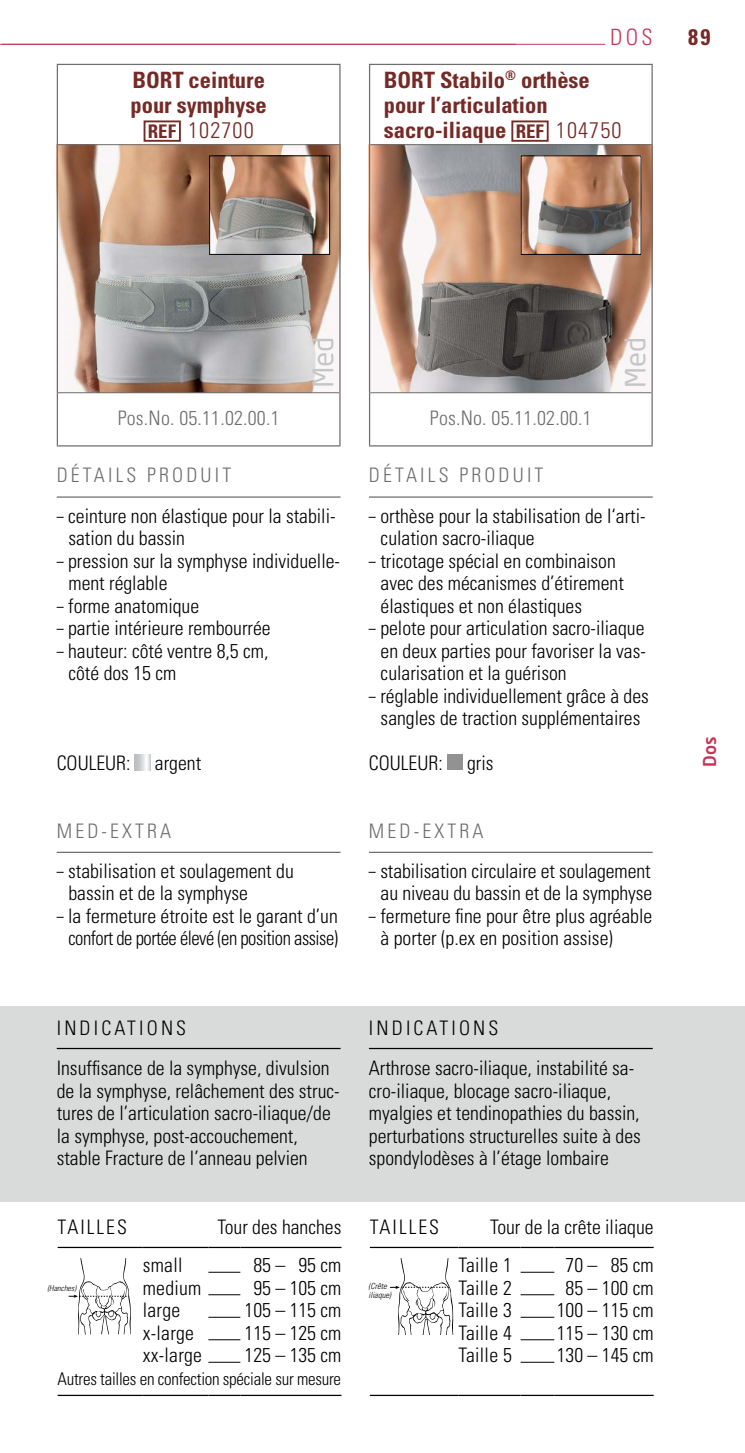
<style>
.page{position:relative;width:745px;height:1453px;background:#fff}
.page>*{position:absolute;margin:0;border:0;box-sizing:border-box;transform-origin:0 0}
.t1{font:27.5px "Neo Tech Std";color:#c5c6c6}
.t2{font:700 condensed 22.5px/25px "Univers LT Std";color:#762a26;text-align:center}
.t3{font:300 condensed 22.5px "Univers LT Std";color:#c83458}
.t4{font:300 condensed 20px/22.5px "Univers LT Std";color:#000;scale:.7 1}
.t5{font:300 condensed 20px/22.5px "Univers LT Std";color:#000}
.t6{font:300 condensed 20px/22.5px "Univers LT Std";letter-spacing:-.025em;color:#000;text-align:center;scale:.7 1}
.t7{font:300 condensed 20px "Univers LT Std";letter-spacing:.16em;color:#6e6e6e}
.t8{font:300 condensed 20px "Univers LT Std";letter-spacing:.01em;color:#6e6e6e}
.t9{font:300 condensed 20px "Univers LT Std";letter-spacing:.1em;color:#000}
.t10{font:300 condensed 17.5px "Univers LT Std";letter-spacing:-.015em;color:#000}
.t11{font:500 17.5px "Neo Tech Pro";color:#c83458}
.t12{font:italic 300 condensed 8.5px/8.5px "Univers LT Std";color:#000}
.t13{font:italic 300 condensed 8px "Univers LT Std";color:#000}
.s1{font-family:"Univers LT Pro";font-size:18.75px}
.s2{font-weight:300}
</style>
<div class="page">
<img style="left:370px;top:145px;width:281px;height:247px">
<img style="left:522px;top:157px;width:117px;height:96px">
<div style="left:520px;top:155px;width:121px;height:100px;border:1px solid #000"></div>
<div style="left:0;top:1006px;width:744px;height:196px;background:#d9dada"></div>
<svg style="left:69px;top:1258px;width:62px;height:76px"></svg>
<hr style="left:58px;top:1395px;width:85px;height:1px;background:#000">
<hr style="left:143px;top:1395px;width:65px;height:1px;background:#000">
<hr style="left:208px;top:1395px;width:32px;height:1px;background:#000">
<hr style="left:240px;top:1395px;width:101px;height:1px;background:#000">
<hr style="left:208px;top:1272px;width:32px;height:1px;background:#000">
<hr style="left:208px;top:1294px;width:32px;height:1px;background:#000">
<hr style="left:208px;top:1317px;width:32px;height:1px;background:#000">
<hr style="left:208px;top:1339px;width:32px;height:1px;background:#000">
<hr style="left:208px;top:1362px;width:32px;height:1px;background:#000">
<hr style="left:58px;top:1247px;width:85px;height:1px;background:#000">
<hr style="left:143px;top:1247px;width:65px;height:1px;background:#000">
<hr style="left:208px;top:1247px;width:32px;height:1px;background:#000">
<hr style="left:240px;top:1247px;width:101px;height:1px;background:#000">
<img style="left:58px;top:145px;width:281px;height:247px">
<hr style="left:57px;top:65px;width:1px;height:80px;background:#6e6e6e">
<hr style="left:339px;top:65px;width:1px;height:80px;background:#6e6e6e">
<hr style="left:57px;top:64px;width:283px;height:1px;background:#6e6e6e">
<hr style="left:57px;top:145px;width:1px;height:248px;background:#6e6e6e">
<hr style="left:339px;top:145px;width:1px;height:248px;background:#6e6e6e">
<hr style="left:58px;top:144px;width:281px;height:1px;background:#6e6e6e">
<hr style="left:57px;top:393px;width:1px;height:52px;background:#6e6e6e">
<hr style="left:339px;top:393px;width:1px;height:52px;background:#6e6e6e">
<hr style="left:58px;top:392px;width:281px;height:1px;background:#6e6e6e">
<hr style="left:57px;top:445px;width:283px;height:1px;background:#6e6e6e">
<div style="left:143px;top:120px;width:38px;height:22px;border:2px solid #762a26"></div>
<svg style="left:312px;top:339px;width:21px;height:47px"></svg>
<hr style="left:57px;top:496px;width:283px;height:2px;background:#6e6e6e">
<hr style="left:57px;top:852px;width:283px;height:1px;background:#6e6e6e">
<svg style="left:135px;top:754px;width:15px;height:16px"></svg>
<hr style="left:57px;top:1048px;width:283px;height:1px;background:#000">
<img style="left:211px;top:157px;width:117px;height:96px">
<div style="left:209px;top:155px;width:121px;height:100px;border:1px solid #000"></div>
<hr style="left:369px;top:496px;width:283px;height:2px;background:#6e6e6e">
<hr style="left:369px;top:852px;width:283px;height:1px;background:#6e6e6e">
<div style="left:447px;top:754px;width:15px;height:16px;background:#919291"></div>
<hr style="left:369px;top:1048px;width:283px;height:1px;background:#000">
<svg style="left:390px;top:1258px;width:63px;height:76px"></svg>
<hr style="left:369px;top:1247px;width:89px;height:1px;background:#000">
<hr style="left:458px;top:1247px;width:62px;height:1px;background:#000">
<hr style="left:520px;top:1247px;width:34px;height:1px;background:#000">
<hr style="left:554px;top:1247px;width:99px;height:1px;background:#000">
<hr style="left:369px;top:1395px;width:89px;height:1px;background:#000">
<hr style="left:458px;top:1395px;width:62px;height:1px;background:#000">
<hr style="left:520px;top:1395px;width:34px;height:1px;background:#000">
<hr style="left:554px;top:1395px;width:99px;height:1px;background:#000">
<hr style="left:520px;top:1339px;width:34px;height:1px;background:#000">
<hr style="left:520px;top:1272px;width:34px;height:1px;background:#000">
<hr style="left:520px;top:1294px;width:34px;height:1px;background:#000">
<hr style="left:520px;top:1317px;width:34px;height:1px;background:#000">
<hr style="left:520px;top:1362px;width:34px;height:1px;background:#000">
<hr style="left:369px;top:65px;width:1px;height:80px;background:#6e6e6e">
<hr style="left:651px;top:65px;width:1px;height:80px;background:#6e6e6e">
<hr style="left:369px;top:64px;width:283px;height:1px;background:#6e6e6e">
<hr style="left:369px;top:145px;width:1px;height:248px;background:#6e6e6e">
<hr style="left:651px;top:145px;width:1px;height:248px;background:#6e6e6e">
<hr style="left:370px;top:144px;width:281px;height:1px;background:#6e6e6e">
<hr style="left:369px;top:393px;width:1px;height:52px;background:#6e6e6e">
<hr style="left:651px;top:393px;width:1px;height:52px;background:#6e6e6e">
<hr style="left:370px;top:392px;width:281px;height:1px;background:#6e6e6e">
<hr style="left:369px;top:445px;width:283px;height:1px;background:#6e6e6e">
<div style="left:511px;top:120px;width:37px;height:22px;border:2px solid #762a26"></div>
<hr style="left:2px;top:44px;width:602px;height:1px;background:#c83458">
<hr style="left:0;top:44px;width:515px;height:1px;background:#c83458">
<p class="t2" style="left:130px;top:67px;width:138px">BORT ceinture pour symphyse<br><span class="s1">REF</span> <span class="s2">102700</span></p>
<p class="t3" style="left:609px;top:23px;width:44px">DOS</p>
<p class="t2" style="left:687px;top:24px;width:24px">89</p>
<p class="t2" style="left:383px;top:67px;width:239px;text-align:left">BORT Stabilo<sup>®</sup> orthèse pour l’articulation sacro-iliaque <span class="s1">REF</span> <span class="s2">104750</span></p>
<p class="t8" style="left:118px;top:406px;width:163px">Pos.No. 05.11.02.00.1</p>
<p class="t7" style="left:57px;top:463px;width:176px">DÉTAILS PRODUIT</p>
<p class="t4" style="left:68px;top:504px;width:383px;text-indent:-12px">– ceinture non élastique pour la stabili&shy;sation du bassin</p>
<p class="t4" style="left:68px;top:549px;width:389px;text-indent:-12px">– pression sur la symphyse individuelle&shy;ment réglable</p>
<p class="t4" style="left:57px;top:594px;width:205px">– forme anatomique</p>
<p class="t4" style="left:57px;top:617px;width:307px">– partie intérieure rembourrée</p>
<p class="t4" style="left:68px;top:639px;width:287px;text-indent:-12px">– hauteur: côté ventre 8,5 cm, côté dos 15 cm</p>
<p class="t5" style="left:57px;top:752px;width:146px">COULEUR: argent</p>
<p class="t7" style="left:57px;top:818px;width:116px">MED-EXTRA</p>
<p class="t4" style="left:68px;top:859px;width:323px;text-indent:-12px">– stabilisation et soulagement du bassin et de la symphyse</p>
<p class="t6" style="left:57px;top:904px;width:403px">– la fermeture étroite est le garant d’un confort de portée élevé (en position assise)</p>
<p class="t8" style="left:429px;top:406px;width:163px">Pos.No. 05.11.02.00.1</p>
<h1 class="t1" style="left:618px;top:388px;width:52px;rotate:-90deg">Med</h1>
<p class="t7" style="left:369px;top:463px;width:176px">DÉTAILS PRODUIT</p>
<p class="t4" style="left:380px;top:504px;width:380px;text-indent:-12px">– orthèse pour la stabilisation de I‘arti&shy;culation sacro-iliaque</p>
<p class="t4" style="left:380px;top:549px;width:349px;text-indent:-12px">– tricotage spécial en combinaison avec des mécanismes d’étirement élastiques et non élastiques</p>
<p class="t4" style="left:380px;top:617px;width:380px;text-align:justify;text-indent:-12px">– pelote pour articulation sacro-iliaque en deux parties pour favoriser la vas&shy;cularisation et la guérison</p>
<p class="t4" style="left:369px;top:684px;width:401px;text-align:center">– réglable individuellement grâce à des sangles de traction supplémentaires</p>
<p class="t5" style="left:368px;top:752px;width:126px">COULEUR: gris</p>
<p class="t7" style="left:369px;top:818px;width:116px">MED-EXTRA</p>
<p class="t4" style="left:369px;top:859px;width:406px;text-align:center">– stabilisation circulaire et soulagement au niveau du bassin et de la symphyse</p>
<p class="t4" style="left:380px;top:904px;width:389px;text-indent:-12px">– fermeture fine pour être plus agréable à porter (p.ex en position assise)</p>
<p class="t5" style="left:57px;top:1008px;width:274px;line-height:40.2px">INDICATIONS<br>Insuffisance de la symphyse, divulsion</p>
<p class="t5" style="left:57px;top:1079px;width:284px">de la symphyse, relâchement des struc&shy;tures de l’articulation sacro-iliaque/de la symphyse, post-accouchement, stable Fracture de l’anneau pelvien</p>
<p class="t9" style="left:58px;top:1214px;width:71px">TAILLES</p>
<p class="t5" style="left:217px;top:1215px;width:125px">Tour des hanches</p>
<p class="t5" style="left:143px;top:1254px;width:41px">small</p>
<p class="t5" style="left:253px;top:1254px;width:89px">85 – 95 cm</p>
<p class="t5" style="left:143px;top:1276px;width:60px">medium</p>
<p class="t5" style="left:253px;top:1276px;width:89px">95 – 105 cm</p>
<p class="t5" style="left:143px;top:1299px;width:39px">large</p>
<p class="t5" style="left:244px;top:1299px;width:98px">105 – 115 cm</p>
<p class="t5" style="left:143px;top:1321px;width:53px">x-large</p>
<p class="t5" style="left:244px;top:1321px;width:98px">115 – 125 cm</p>
<p class="t5" style="left:143px;top:1344px;width:61px">xx-large</p>
<p class="t5" style="left:244px;top:1344px;width:98px">125 – 135 cm</p>
<p class="t10" style="left:58px;top:1368px;width:285px">Autres tailles en confection spéciale sur mesure</p>
<p class="t13" style="left:47px;top:1284px;width:30px">(Hanches)</p>
<p class="t5" style="left:369px;top:1008px;width:266px;line-height:40.2px">INDICATIONS<br>Arthrose sacro-iliaque, instabilité sa-</p>
<p class="t5" style="left:369px;top:1079px;width:273px">cro-iliaque, blocage sacro-iliaque, myalgies et tendinopathies du bassin, perturbations structurelles suite à des spondylodèses à l’étage lombaire</p>
<p class="t9" style="left:369px;top:1214px;width:71px">TAILLES</p>
<p class="t5" style="left:458px;top:1207px;width:196px;line-height:38.8px;text-indent:31px">Tour de la crête iliaque<br>Taille 1</p>
<p class="t5" style="left:565px;top:1254px;width:89px">70 – 85 cm</p>
<p class="t12" style="left:368px;top:1282px;width:24px">(Crête iliaque)</p>
<p class="t5" style="left:458px;top:1276px;width:55px">Taille 2</p>
<p class="t5" style="left:565px;top:1276px;width:89px">85 – 100 cm</p>
<p class="t5" style="left:458px;top:1299px;width:55px">Taille 3</p>
<p class="t5" style="left:556px;top:1299px;width:98px">100 – 115 cm</p>
<p class="t5" style="left:458px;top:1321px;width:55px">Taille 4</p>
<p class="t5" style="left:556px;top:1321px;width:98px">115 – 130 cm</p>
<p class="t5" style="left:458px;top:1344px;width:55px">Taille 5</p>
<p class="t5" style="left:556px;top:1344px;width:98px">130 – 145 cm</p>
<p class="t11" style="left:698px;top:767px;width:33px;rotate:-90deg">Dos</p>
</div>
